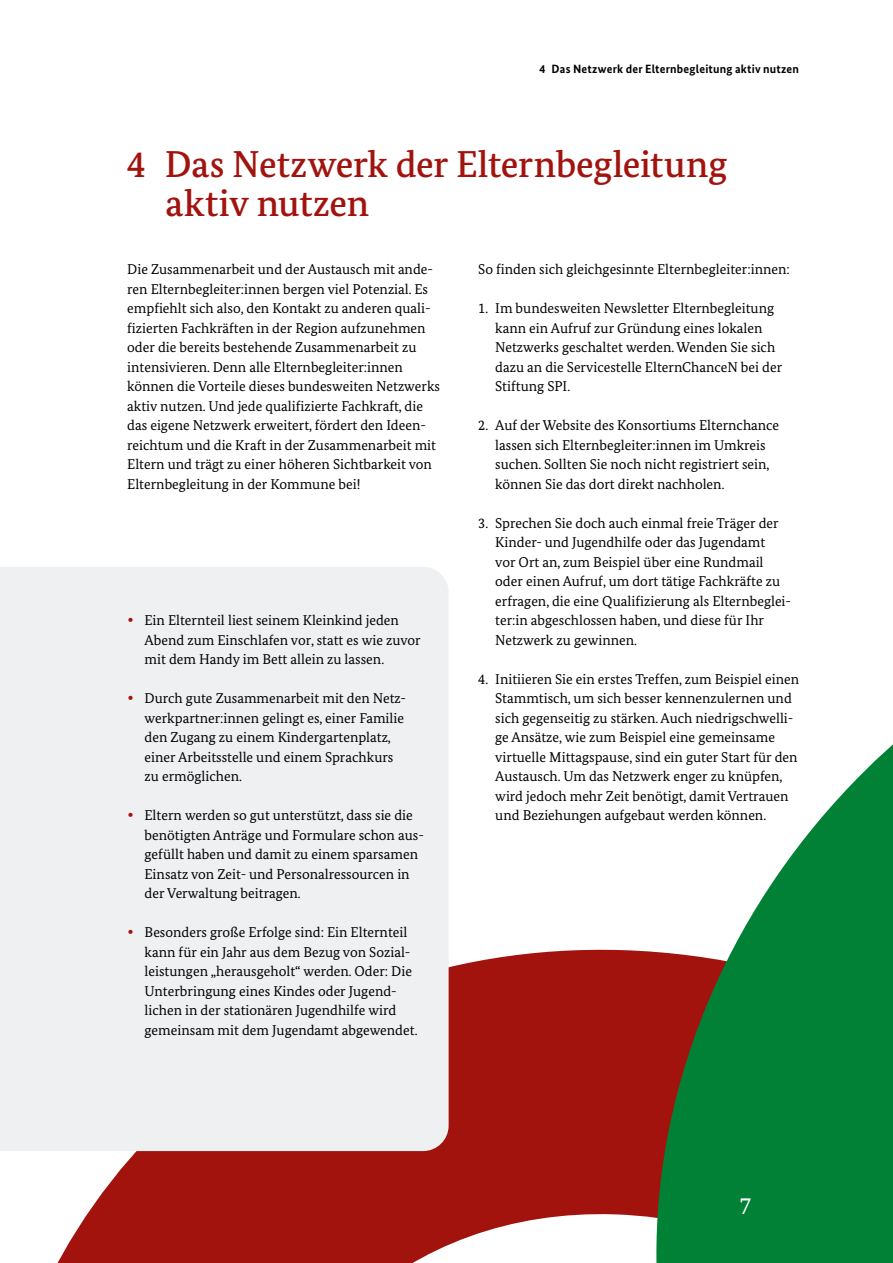
<style>
.page{position:relative;width:893px;height:1263px;background:#fff}
.page>*{position:absolute;margin:0;border:0;box-sizing:border-box;transform-origin:0 0}
.HL_HL1_Rot{font:500 37.5px/39px "Bundes Serif";letter-spacing:-.005em;color:#a2130e}
.t1{font:24px "Bundes Serif";color:#fff}
.IS_Bodycopy{font:14.25px/19.5px "Bundes Serif";color:#000}
.t2{font:700 12px "Bundes Sans";letter-spacing:.015em;color:#000}
.s1{color:#a2130e}
</style>
<div class="page">
<svg style="left:57px;top:949px;width:545px;height:314px;background:#ad302c"></svg>
<svg style="left:602px;top:744px;width:291px;height:519px;fill:#008135"></svg>
<div style="left:0;top:567px;width:449px;height:584px;background:#eff0f1"></div>
<p class="t2" style="left:540px;top:62px;width:261px">4 Das Netzwerk der Elternbegleitung aktiv nutzen</p>
<h1 class="HL_HL1_Rot" style="left:166px;top:144px;width:563px;text-indent:-38px">4 Das Netzwerk der Elternbegleitung aktiv nutzen</h1>
<p class="IS_Bodycopy" style="left:127px;top:259px;width:314px">Die Zusammenarbeit und der Austausch mit ande&shy;ren Elternbegleiter:innen bergen viel Potenzial. Es empfiehlt sich also, den Kontakt zu anderen quali&shy;fizierten Fachkräften in der Region aufzunehmen oder die bereits bestehende Zusammenarbeit zu intensivieren. Denn alle Elternbegleiter:innen können die Vorteile dieses bundesweiten Netzwerks aktiv nutzen. Und jede qualifizierte Fachkraft, die das eigene Netzwerk erweitert, fördert den Ideen&shy;reichtum und die Kraft in der Zusammenarbeit mit Eltern und trägt zu einer höheren Sichtbarkeit von Elternbegleitung in der Kommune bei!</p>
<p class="IS_Bodycopy" style="left:478px;top:259px;width:313px">So finden sich gleichgesinnte Elternbegleiter:innen:</p>
<p class="IS_Bodycopy" style="left:495px;top:298px;width:289px;text-indent:-17px">1. Im bundesweiten Newsletter Elternbegleitung kann ein Aufruf zur Gründung eines lokalen Netzwerks geschaltet werden. Wenden Sie sich dazu an die Servicestelle ElternChanceN bei der Stiftung SPI.</p>
<p class="IS_Bodycopy" style="left:495px;top:415px;width:286px;text-indent:-17px">2. Auf der Website des Konsortiums Elternchance lassen sich Elternbegleiter:innen im Umkreis suchen. Sollten Sie noch nicht registriert sein, können Sie das dort direkt nachholen.</p>
<p class="IS_Bodycopy" style="left:495px;top:513px;width:297px;text-indent:-17px">3. Sprechen Sie doch auch einmal freie Träger der Kinder- und Jugendhilfe oder das Jugendamt<br>vor Ort an, zum Beispiel über eine Rundmail oder einen Aufruf, um dort tätige Fachkräfte zu erfragen, die eine Qualifizierung als Elternbeglei&shy;ter:in abgeschlossen haben, und diese für Ihr Netzwerk zu gewinnen.</p>
<p class="IS_Bodycopy" style="left:495px;top:669px;width:305px;text-indent:-17px">4. Initiieren Sie ein erstes Treffen, zum Beispiel einen Stammtisch, um sich besser kennenzulernen und sich gegenseitig zu stärken. Auch niedrigschwelli&shy;ge Ansätze, wie zum Beispiel eine gemeinsame virtuelle Mittagspause, sind ein guter Start für den Austausch. Um das Netzwerk enger zu knüpfen, wird jedoch mehr Zeit benötigt, damit Vertrauen und Beziehungen aufgebaut werden können.</p>
<p class="IS_Bodycopy" style="left:145px;top:610px;width:278px;text-indent:-17px"><span class="s1">•</span> Ein Elternteil liest seinem Kleinkind jeden<br>Abend zum Einschlafen vor, statt es wie zuvor mit dem Handy im Bett allein zu lassen.</p>
<p class="IS_Bodycopy" style="left:145px;top:688px;width:263px;text-indent:-17px"><span class="s1">•</span> Durch gute Zusammenarbeit mit den Netz&shy;werkpartner:innen gelingt es, einer Familie den Zugang zu einem Kindergartenplatz, einer Arbeitsstelle und einem Sprachkurs zu ermöglichen.</p>
<p class="IS_Bodycopy" style="left:145px;top:805px;width:281px;text-indent:-17px"><span class="s1">•</span> Eltern werden so gut unterstützt, dass sie die benötigten Anträge und Formulare schon aus&shy;gefüllt haben und damit zu einem sparsamen Einsatz von Zeit- und Personalressourcen in der Verwaltung beitragen.</p>
<p class="IS_Bodycopy" style="left:145px;top:922px;width:274px;text-indent:-17px"><span class="s1">•</span> Besonders große Erfolge sind: Ein Elternteil kann für ein Jahr aus dem Bezug von Sozial&shy;leistungen „herausgeholt“ werden. Oder: Die Unterbringung eines Kindes oder Jugend&shy;lichen in der stationären Jugendhilfe wird gemeinsam mit dem Jugendamt abgewendet.</p>
<h2 class="t1" style="left:739px;top:1191px;width:13px">7</h2>
</div>
